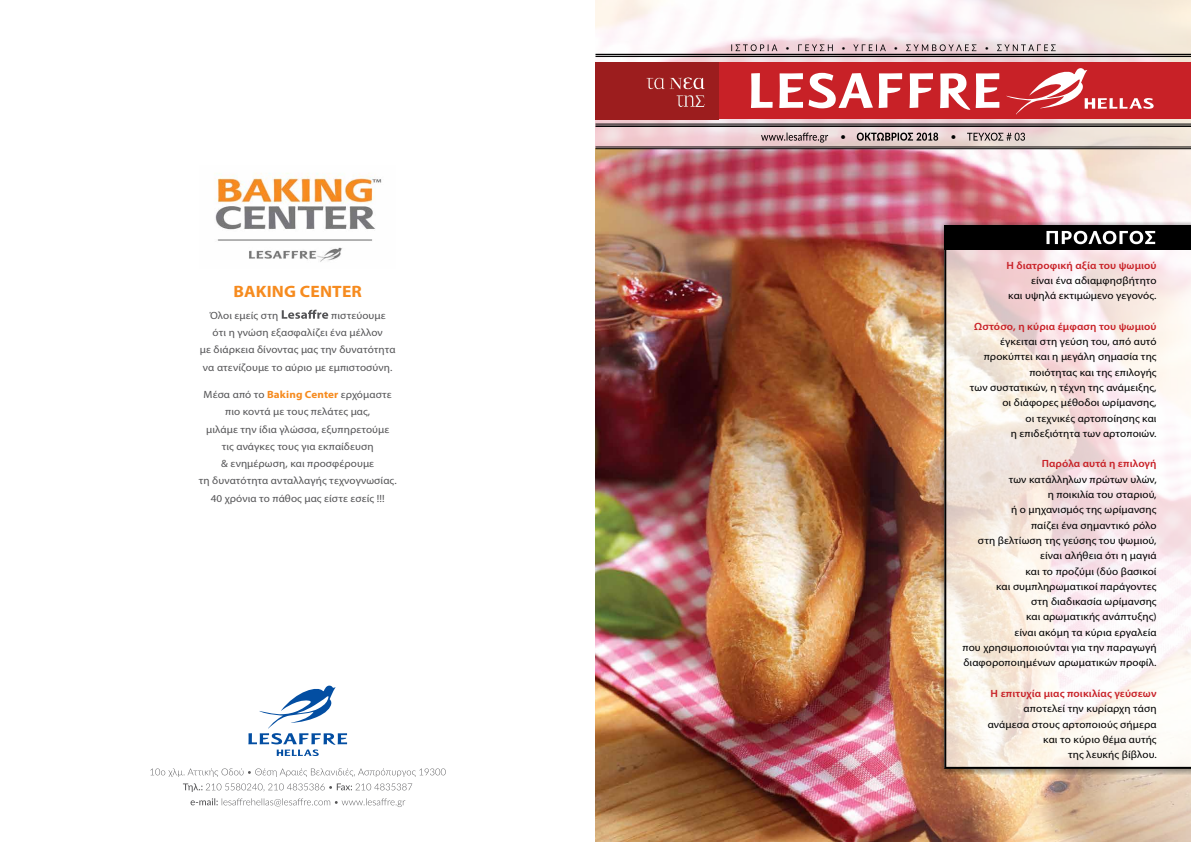
<style>
.page{position:relative;width:1191px;height:842px;background:#fff}
.page>*{position:absolute;margin:0;border:0;box-sizing:border-box;transform-origin:0 0}
.t1{font:700 16.5px "Myriad Pro";letter-spacing:.01em;color:#f68b1f;scale:1.06 1}
.t2{font:10.5px/15.3px "Myriad Pro";letter-spacing:.01em;color:#000;text-align:right;scale:1.06 1}
.t3{font:10.5px/17.3px "Myriad Pro";letter-spacing:.01em;color:#545456;text-align:center;scale:1.06 1}
.t4{font:600 10.5px "Myriad Pro";letter-spacing:.01em;color:#c82127;scale:1.06 1}
.t5{font:600 9.5px "Lato";color:#000}
.t6{font:300 8.5px "Lato";color:#000}
.s1{font-weight:700;color:#f68b1f}
</style>
<div class="page">
<img style="left:595px;top:0;width:596px;height:842px">
<img style="left:940px;top:222px;width:251px;height:553px">
<svg style="left:946px;top:250px;width:245px;height:517px"></svg>
<div style="left:944px;top:225px;width:247px;height:25px;background:#000"></div>
<div style="left:595px;top:62px;width:596px;height:57px;background:#c82127"></div>
<hr style="left:595px;top:54px;width:596px;height:1px;background:#000">
<hr style="left:595px;top:125px;width:596px;height:2px;background:#000">
<hr style="left:595px;top:56px;width:596px;height:1px;background:#000">
<hr style="left:595px;top:124px;width:596px;height:1px;background:#000">
<svg style="left:731px;top:44px;width:46px;height:7px"></svg>
<svg style="left:798px;top:44px;width:34px;height:7px"></svg>
<svg style="left:853px;top:44px;width:32px;height:7px"></svg>
<svg style="left:906px;top:44px;width:70px;height:7px"></svg>
<svg style="left:997px;top:44px;width:58px;height:7px"></svg>
<svg style="left:761px;top:133px;width:67px;height:10px"></svg>
<svg style="left:856px;top:133px;width:82px;height:8px"></svg>
<svg style="left:967px;top:133px;width:58px;height:8px"></svg>
<svg style="left:909px;top:73px;width:24px;height:35px"></svg>
<svg style="left:751px;top:73px;width:21px;height:35px"></svg>
<svg style="left:940px;top:73px;width:59px;height:37px"></svg>
<svg style="left:779px;top:73px;width:123px;height:35px"></svg>
<svg style="left:1006px;top:68px;width:147px;height:46px"></svg>
<svg style="left:1046px;top:231px;width:109px;height:13px"></svg>
<hr style="left:595px;top:147px;width:596px;height:1px;background:#000">
<hr style="left:595px;top:149px;width:596px;height:1px;background:#000">
<img style="left:595px;top:62px;width:123px;height:57px">
<hr style="left:944px;top:767px;width:247px;height:2px;background:#000">
<hr style="left:944px;top:248px;width:2px;height:519px;background:#000">
<svg style="left:282px;top:310px;width:46px;height:9px"></svg>
<img style="left:214px;top:173px;width:168px;height:89px">
<svg style="left:248px;top:685px;width:99px;height:71px"></svg>
<svg style="left:150px;top:768px;width:296px;height:9px"></svg>
<svg style="left:183px;top:783px;width:229px;height:9px"></svg>
<svg style="left:190px;top:798px;width:215px;height:9px"></svg>
<h1 class="t1" style="left:233px;top:281px;width:123px">BAKING CENTER</h1>
<p class="t3" style="left:210px;top:306px;width:66px">Όλοι εμείς στη</p>
<p class="t3" style="left:331px;top:306px;width:53px">πιστεύουμε</p>
<p class="t3" style="left:213px;top:324px;width:162px">ότι η γνώση εξασφαλίζει ένα μέλλον</p>
<p class="t3" style="left:200px;top:341px;width:186px">με διάρκεια δίνοντας μας την δυνατότητα</p>
<p class="t3" style="left:203px;top:358px;width:180px">να ατενίζουμε το αύριο με εμπιστοσύνη.</p>
<p class="t3" style="left:199px;top:386px;width:188px">Μέσα από το <span class="s1">Baking Center</span> ερχόμαστε πιο κοντά με τους πελάτες μας,<br>μιλάμε την ίδια γλώσσα, εξυπηρετούμε τις ανάγκες τους για εκπαίδευση<br>&amp; ενημέρωση, και προσφέρουμε<br>τη δυνατότητα ανταλλαγής τεχνογνωσίας.<br>40 χρόνια το πάθος μας είστε εσείς !!!</p>
<p class="t6" style="left:785px;top:42px;width:6px">•</p>
<p class="t6" style="left:841px;top:42px;width:6px">•</p>
<p class="t6" style="left:893px;top:42px;width:6px">•</p>
<p class="t6" style="left:984px;top:42px;width:6px">•</p>
<p class="t5" style="left:840px;top:130px;width:7px">•</p>
<p class="t5" style="left:951px;top:130px;width:7px">•</p>
<p class="t4" style="left:1006px;top:258px;width:143px">Η διατροφική αξία του ψωμιού</p>
<p class="t2" style="left:1008px;top:272px;width:141px">είναι ένα αδιαμφησβήτητο<br>και υψηλά εκτιμώμενο γεγονός.</p>
<p class="t4" style="left:974px;top:319px;width:174px">Ωστόσο, η κύρια έμφαση του ψωμιού</p>
<p class="t2" style="left:970px;top:334px;width:178px">έγκειται στη γεύση του, από αυτό προκύπτει και η μεγάλη σημασία της ποιότητας και της επιλογής<br>των συστατικών, η τέχνη της ανάμειξης, οι διάφορες μέθοδοι ωρίμανσης,<br>οι τεχνικές αρτοποίησης και<br>η επιδεξιότητα των αρτοποιών.</p>
<p class="t4" style="left:1041px;top:457px;width:110px">Παρόλα αυτά η επιλογή</p>
<p class="t2" style="left:962px;top:471px;width:185px">των κατάλληλων πρώτων υλών,<br>η ποικιλία του σταριού,<br>ή ο μηχανισμός της ωρίμανσης<br>παίζει ένα σημαντικό ρόλο<br>στη βελτίωση της γεύσης του ψωμιού, είναι αλήθεια ότι η μαγιά<br>και το προζύμι (δύο βασικοί<br>και συμπληρωματικοί παράγοντες<br>στη διαδικασία ωρίμανσης<br>και αρωματικής ανάπτυξης)<br>είναι ακόμη τα κύρια εργαλεία<br>που χρησιμοποιούνται για την παραγωγή διαφοροποιημένων αρωματικών προφίλ.</p>
<p class="t4" style="left:990px;top:687px;width:158px">Η επιτυχία μιας ποικιλίας γεύσεων</p>
<p class="t2" style="left:987px;top:701px;width:161px">αποτελεί την κυρίαρχη τάση ανάμεσα στους αρτοποιούς σήμερα και το κύριο θέμα αυτής<br>της λευκής βίβλου.</p>
</div>
